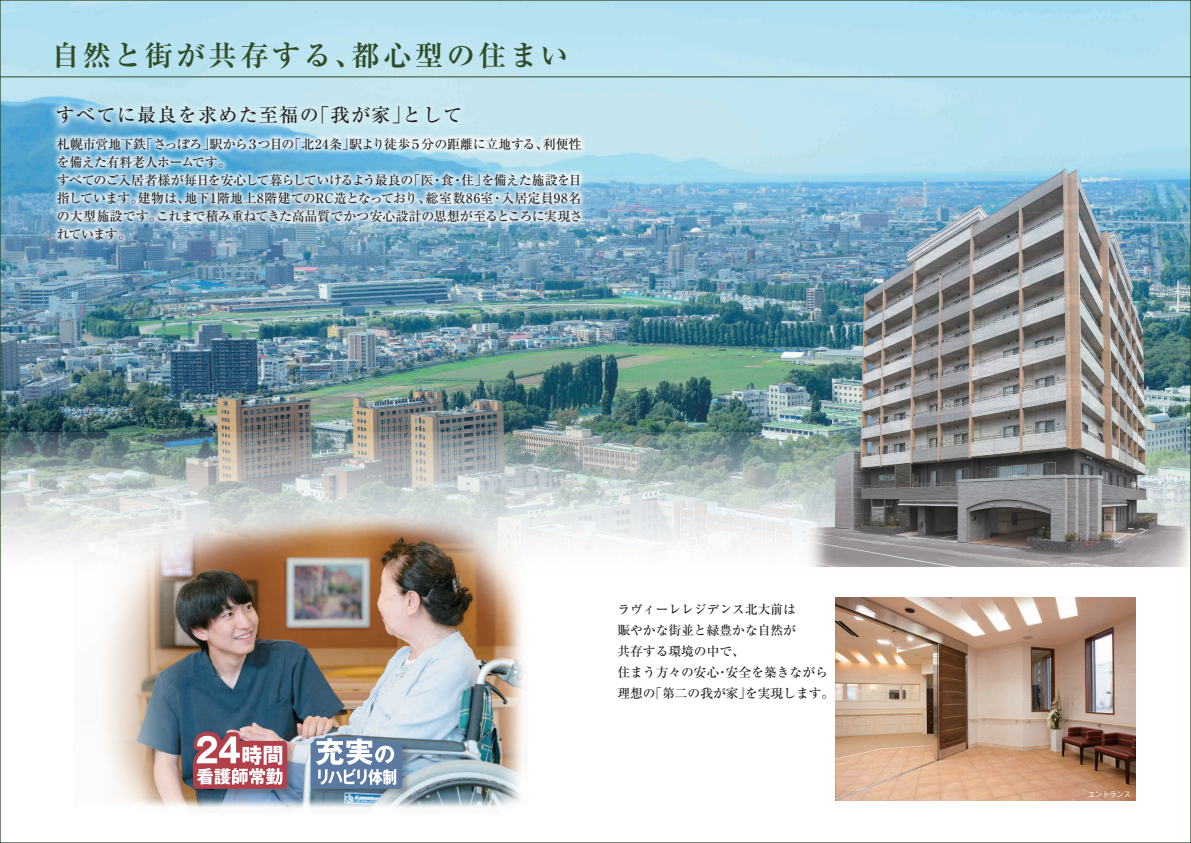
<style>
.page{position:relative;width:1191px;height:843px;background:#fff}
.page>*{position:absolute;margin:0;border:0;box-sizing:border-box;transform-origin:0 0}
.t1{font:700 28.3px "Ryumin Pro";letter-spacing:.115em;color:#2f4d26}
.t2{font:500 19px "Ryumin Pro";letter-spacing:.07em;color:#231f20}
.t3{font:500 13px/18px "Ryumin Pr 5";letter-spacing:-.03em;color:#231f20}
.t4{font:500 12.8px/21px "Ryumin Pro";color:#231f20}
.t5{font:7.1px "Gothic MB101 Pro";color:#fff}
</style>
<div class="page">
<img style="left:2px;top:2px;width:1187px;height:430px">
<svg style="left:2px;top:432px;width:1134px;height:369px"></svg>
<hr style="left:0;top:77px;width:1191px;height:1px;background:#2f4d26">
<img style="left:805px;top:168px;width:384px;height:425px">
<img style="left:836px;top:597px;width:299px;height:202px">
<img style="left:15px;top:447px;width:534px;height:363px">
<img style="left:191px;top:729px;width:106px;height:69px">
<svg style="left:193px;top:731px;width:94px;height:57px"></svg>
<img style="left:309px;top:733px;width:104px;height:65px">
<svg style="left:301px;top:732px;width:101px;height:56px"></svg>
<img style="left:17px;top:97px;width:604px;height:232px">
<img style="left:17px;top:66px;width:486px;height:100px">
<h1 class="t1" style="left:52px;top:33px;width:518px">自然と街が共存する、都心型の住まい</h1>
<h2 class="t2" style="left:56px;top:100px;width:408px">すべてに最良を求めた至福の「我が家」として</h2>
<p class="t3" style="left:57px;top:134px;width:527px">札幌市営地下鉄「さっぽろ」駅から３つ目の「北24条」駅より徒歩５分の距離に立地する、利便性を備えた有料老人ホームです。<br>すべてのご入居者様が毎日を安心して暮らしていけるよう最良の「医・食・住」を備えた施設を目指しています。建物は、地下1階地上8階建てのRC造となっており、総室数86室・入居定員98名の大型施設です。これまで積み重ねてきた高品質でかつ安心設計の思想が至るところに実現されています。</p>
<p class="t4" style="left:617px;top:597px;width:218px">ラヴィーレレジデンス北大前は<br>賑やかな街並と緑豊かな自然が<br>共存する環境の中で、<br>住まう方々の安心・安全を築きながら理想の「第二の我が家」を実現します。</p>
<p class="t5" style="left:1088px;top:788px;width:44px">エントランス</p>
</div>
